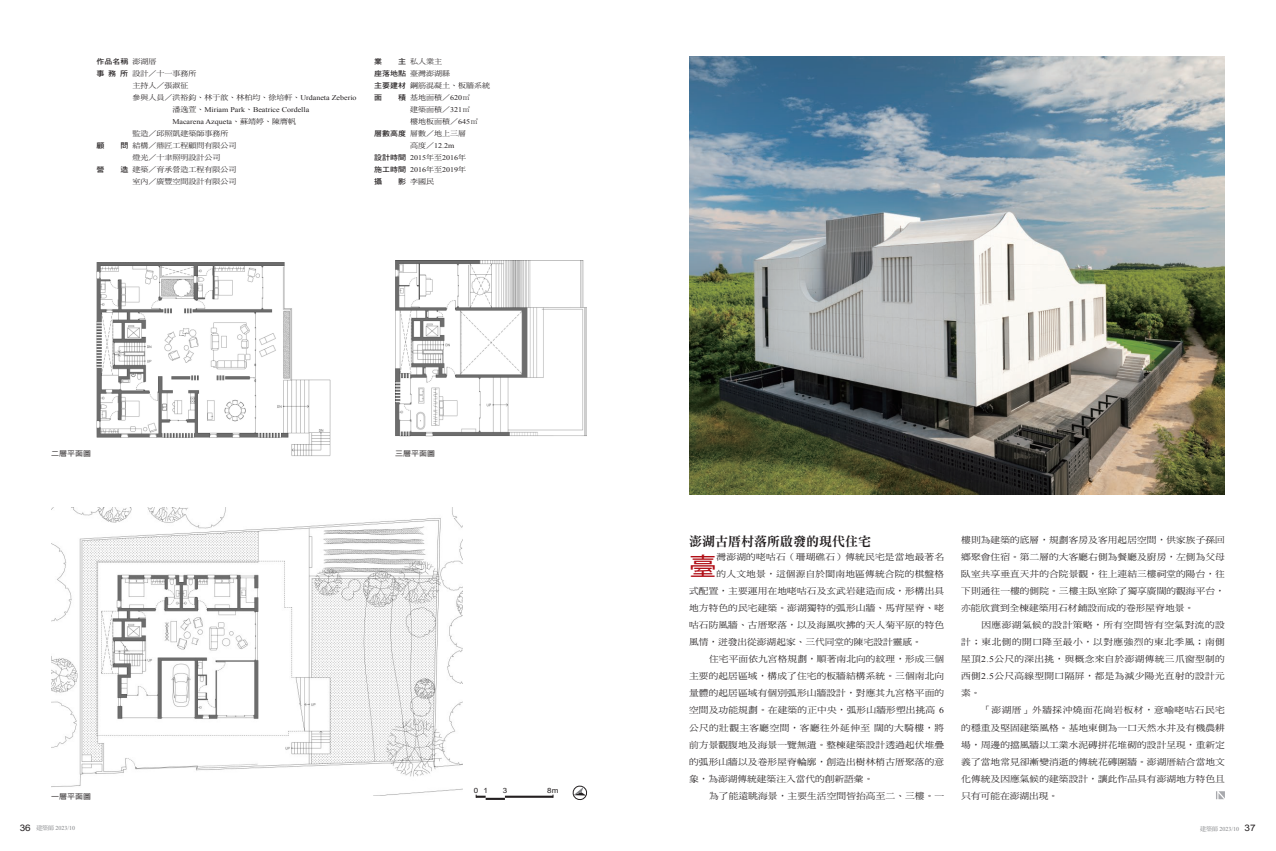
<style>
.page{position:relative;width:1276px;height:851px;background:#fff}
.page>*{position:absolute;margin:0;border:0;box-sizing:border-box;transform-origin:0 0}
.t1{font:24.8px "DF Hei Std W5";color:#b00d15;scale:1.11 1}
.t2{font:13px "DF Ming Std W9";color:#231f20}
.t3{font:8.7px/17px "DF Ming Std W5";letter-spacing:.01em;color:#231f20;text-align:justify;scale:1.11 1}
.t4{font:8.7px "DF Ming Std W5";letter-spacing:.04em;color:#231f20;scale:1.11 1}
.t5{font:7.2px/12px "DF Ming Std W5";color:#231f20;scale:1.11 1}
.t6{font:7.2px/12px "Times New Roman";color:#231f20;scale:1.11 1}
.t7{font:7.2px "DF Hei Std W7";color:#231f20;scale:1.11 1}
.t8{font:7.2px "DF Hei Std W5";color:#231f20;scale:1.11 1}
.t9{font:7.2px "Arial";color:#231f20;scale:1.11 1}
.t10{font:6px "Times New Roman";color:#808285}
.s1{font-family:"DF Ming Std W5"}
.s2{font-family:"DF Hei Std W7"}
.s3{font-family:"Times New Roman"}
.s4{font-family:"Arial";font-size:9px;color:#231f20}
</style>
<div class="page">
<img style="left:51px;top:507px;width:412px;height:288px">
<svg style="left:476px;top:794px;width:29px;height:5px"></svg>
<hr style="left:505px;top:795px;width:48px;height:2px;background:#231f20">
<svg style="left:572px;top:785px;width:15px;height:15px"></svg>
<svg style="left:1216px;top:791px;width:9px;height:8px"></svg>
<img style="left:395px;top:261px;width:192px;height:175px">
<img style="left:96px;top:262px;width:235px;height:194px">
<img style="left:689px;top:57px;width:536px;height:438px">
<p class="t7" style="left:96px;top:57px;width:56px">作品名稱<span class="s1">澎湖厝</span></p>
<p class="t5" style="left:132px;top:67px;width:203px;text-indent:-36px"><span class="s2">事務所</span>設計／十一事務所<br>主持人／張淑征<br>參與人員／洪裕鈞、林于歆、林柏均、徐培軒、<span class="s3">Urdaneta Zeberio</span></p>
<p class="t6" style="left:172px;top:103px;width:125px"><span class="s1">潘逸萱、</span>Miriam Park<span class="s1">、</span>Beatrice Cordella<br>Macarena Azqueta<span class="s1">、蘇靖婷、陳膺帆</span></p>
<p class="t5" style="left:132px;top:127px;width:88px">監造／邱照凱建築師事務所</p>
<p class="t5" style="left:96px;top:139px;width:128px"><span class="s2">顧　　問</span>結構／鼎匠工程顧問有限公司</p>
<p class="t5" style="left:132px;top:151px;width:81px">燈光／十聿照明設計公司</p>
<p class="t5" style="left:96px;top:163px;width:128px"><span class="s2">營　　造</span>建築／育承營造工程有限公司</p>
<p class="t5" style="left:132px;top:175px;width:95px">室內／廣豐空間設計有限公司</p>
<p class="t7" style="left:374px;top:57px;width:63px">業　　主<span class="s1">私人業主</span></p>
<p class="t5" style="left:374px;top:67px;width:70px"><span class="s2">座落地點</span>臺灣澎湖縣</p>
<p class="t5" style="left:374px;top:79px;width:106px"><span class="s2">主要建材</span>鋼筋混凝土、板牆系統</p>
<p class="t5" style="left:374px;top:91px;width:88px"><span class="s2">面　　積</span>基地面積／<span class="s3">620</span>㎡</p>
<p class="t5" style="left:410px;top:103px;width:56px">建築面積／<span class="s3">321</span>㎡</p>
<p class="t5" style="left:410px;top:115px;width:63px">樓地板面積／<span class="s3">645</span>㎡</p>
<p class="t5" style="left:374px;top:127px;width:84px"><span class="s2">層數高度</span>層數／地上三層</p>
<p class="t6" style="left:374px;top:139px;width:84px;text-indent:36px"><span class="s1">高度／</span>12.2m<br><span class="s2">設計時間</span> 2015<span class="s1">年至</span>2016<span class="s1">年</span><span class="s2">施工時間</span> 2016<span class="s1">年至</span>2019<span class="s1">年</span></p>
<p class="t7" style="left:374px;top:177px;width:56px">攝　　影<span class="s1">李國民</span></p>
<p class="t8" style="left:51px;top:450px;width:38px">二層平面圖</p>
<p class="t8" style="left:395px;top:450px;width:38px">三層平面圖</p>
<p class="t8" style="left:51px;top:792px;width:38px">一層平面圖</p>
<p class="t9" style="left:474px;top:785px;width:14px">0 1</p>
<p class="t9" style="left:503px;top:785px;width:6px">3</p>
<p class="t9" style="left:547px;top:785px;width:12px">8m</p>
<h2 class="t2" style="left:689px;top:534px;width:183px">澎湖古厝村落所啟發的現代住宅</h2>
<h1 class="t1" style="left:689px;top:553px;width:26px">臺</h1>
<p class="t3" style="left:716px;top:548px;width:207px">灣澎湖的咾咕石（珊瑚礁石）傳統民宅是當地最著名</p>
<p class="t3" style="left:716px;top:565px;width:207px">的人文地景，這個源自於閩南地區傳統合院的棋盤格</p>
<p class="t3" style="left:689px;top:582px;width:231px">式配置，主要運用在地咾咕石及玄武岩建造而成，形構出具</p>
<p class="t3" style="left:689px;top:599px;width:231px">地方特色的民宅建築。澎湖獨特的弧形山牆、馬背屋脊、咾</p>
<p class="t3" style="left:689px;top:616px;width:231px">咕石防風牆、古厝聚落，以及海風吹拂的天人菊平原的特色</p>
<p class="t3" style="left:689px;top:633px;width:211px">風情，迸發出從澎湖起家、三代同堂的陳宅設計靈感。</p>
<p class="t3" style="left:709px;top:650px;width:213px">住宅平面依九宮格規劃，順著南北向的紋理，形成三個</p>
<p class="t3" style="left:689px;top:667px;width:231px">主要的起居區域，構成了住宅的板牆結構系統。三個南北向</p>
<p class="t3" style="left:689px;top:684px;width:231px">量體的起居區域有個別弧形山牆設計，對應其九宮格平面的</p>
<p class="t3" style="left:689px;top:701px;width:231px">空間及功能規劃。在建築的正中央，弧形山牆形塑出挑高 <span class="s3">6</span></p>
<p class="t4" style="left:689px;top:722px;width:231px">公尺的壯觀主客廳空間，客廳往外延伸至 闊的大騎樓，將</p>
<p class="t3" style="left:689px;top:735px;width:231px">前方景觀腹地及海景一覽無遺。整棟建築設計透過起伏堆疊</p>
<p class="t3" style="left:689px;top:752px;width:231px">的弧形山牆以及卷形屋脊輪廓，創造出樹林梢古厝聚落的意</p>
<p class="t3" style="left:689px;top:769px;width:168px">象，為澎湖傳統建築注入當代的創新語彙。</p>
<p class="t3" style="left:709px;top:786px;width:213px">為了能遠眺海景，主要生活空間皆抬高至二、三樓。一</p>
<p class="t3" style="left:961px;top:531px;width:239px">樓則為建築的底層，規劃客房及客用起居空間，供家族子孫回鄉聚會住宿。第二層的大客廳右側為餐廳及廚房，左側為父母臥室共享垂直天井的合院景觀，往上連結三樓祠堂的陽台，往下則通往一樓的側院。三樓主臥室除了獨享廣闊的觀海平台，亦能欣賞到全棟建築用石材鋪設而成的卷形屋脊地景。</p>
<p class="t3" style="left:961px;top:616px;width:239px;text-indent:20px">因應澎湖氣候的設計策略，所有空間皆有空氣對流的設計；東北側的開口降至最小，以對應強烈的東北季風；南側屋頂<span class="s3">2.5</span>公尺的深出挑，與概念來自於澎湖傳統三爪窗型制的西側<span class="s3">2.5</span>公尺高線型開口隔屏，都是為減少陽光直射的設計元素。</p>
<p class="t3" style="left:961px;top:701px;width:239px;text-indent:20px">「澎湖厝」外牆採沖燒面花崗岩板材，意喻咾咕石民宅的穩重及堅固建築風格。基地東側為一口天然水井及有機農耕場，周邊的擋風牆以工業水泥磚拼花堆砌的設計呈現，重新定義了當地常見卻漸變消逝的傳統花磚圍牆。澎湖厝結合當地文化傳統及因應氣候的建築設計，讓此作品具有澎湖地方特色且只有可能在澎湖出現。</p>
<p class="t10" style="left:20px;top:823px;width:57px"><span class="s4">36</span> <span class="s1">建築師</span> 2023/10</p>
<p class="t10" style="left:1200px;top:825px;width:57px"><span class="s1">建築師</span> 2023/10 <span class="s4">37</span></p>
</div>
